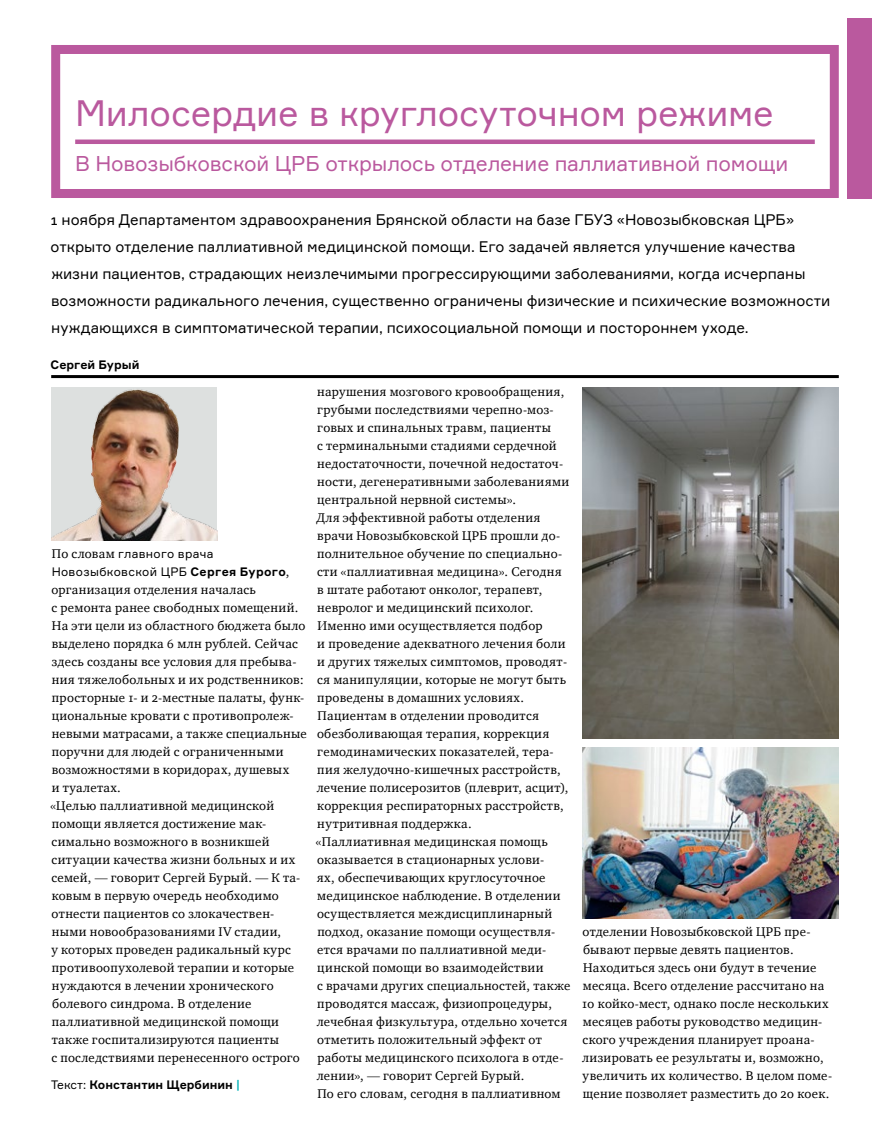
<style>
.page{position:relative;width:872px;height:1127px;background:#fff}
.page>*{position:absolute;margin:0;border:0;box-sizing:border-box;transform-origin:0 0}
.t1{font:36px "Formular";letter-spacing:-.005em;color:#ba599e}
.t2{font:21px "Formular";letter-spacing:-.01em;color:#ba599e}
.t3{font:15px/27px "Formular";color:#000}
.t4{font:12.9px/18px "Charter OSC";letter-spacing:.025em;color:#000}
.t5{font:12px/18px "Formular";letter-spacing:.03em;color:#000}
.t6{font:700 12px "Formular";color:#000}
.s1{font-family:"Charter OSC";font-size:12.9px}
.s2{font-weight:700}
.s3{font-weight:400}
.s4{color:#00b1b7}
</style>
<div class="page">
<hr style="left:75px;top:140px;width:739px;height:4px;background:#ba599e">
<div style="left:51px;top:45px;width:787px;height:153px;border:9px solid #ba599e"></div>
<hr style="left:51px;top:375px;width:787px;height:3px;background:#000">
<img style="left:582px;top:387px;width:256px;height:351px">
<img style="left:51px;top:387px;width:166px;height:153px">
<img style="left:582px;top:747px;width:256px;height:171px">
<div style="left:847px;top:18px;width:25px;height:180px;background:#ba599e"></div>
<h1 class="t1" style="left:75px;top:91px;width:700px">Милосердие в круглосуточном режиме</h1>
<h2 class="t2" style="left:75px;top:151px;width:714px">В Новозыбковской ЦРБ открылось отделение паллиативной помощи</h2>
<p class="t3" style="left:51px;top:206px;width:781px">1 ноября Департаментом здравоохранения Брянской области на базе ГБУЗ «Новозыбковская ЦРБ» открыто отделение паллиативной медицинской помощи. Его задачей является улучшение качества жизни пациентов, страдающих неизлечимыми прогрессирующими заболеваниями, когда исчерпаны возможности радикального лечения, существенно ограничены физические и психические возможности нуждающихся в симптоматической терапии, психосоциальной помощи и постороннем уходе.</p>
<p class="t6" style="left:51px;top:357px;width:90px">Сергей Бурый</p>
<p class="t5" style="left:52px;top:544px;width:239px"><span class="s1">По словам</span> главного врача<br>Новозыбковской ЦРБ <span class="s2">Сергея Бурого</span><span class="s1">,</span></p>
<p class="t4" style="left:50px;top:581px;width:258px">организация отделения началась<br>с ремонта ранее свободных помещений.<br>На эти цели из областного бюджета было выделено порядка 6 млн рублей. Сейчас здесь созданы все условия для пребыва&shy;ния тяжелобольных и их родственников: просторные 1- и 2-местные палаты, функ&shy;циональные кровати с противопролеж&shy;невыми матрасами, а также специальные поручни для людей с ограниченными возможностями в коридорах, душевых<br>и туалетах.<br>«Целью паллиативной медицинской помощи является достижение мак&shy;симально возможного в возникшей ситуации качества жизни больных и их семей, — говорит Сергей Бурый. — К та&shy;ковым в первую очередь необходимо отнести пациентов со злокачествен&shy;ными новообразованиями IV стадии,<br>у которых проведен радикальный курс противоопухолевой терапии и которые нуждаются в лечении хронического болевого синдрома. В отделение паллиативной медицинской помощи также госпитализируются пациенты<br>с последствиями перенесенного острого</p>
<p class="t6" style="left:51px;top:1077px;width:190px"><span class="s3">Текст:</span> Константин Щербинин <span class="s4">|</span></p>
<p class="t4" style="left:316px;top:383px;width:256px">нарушения мозгового кровообращения, грубыми последствиями черепно-моз&shy;говых и спинальных травм, пациенты<br>с терминальными стадиями сердечной недостаточности, почечной недостаточ&shy;ности, дегенеративными заболеваниями центральной нервной системы».<br>Для эффективной работы отделения врачи Новозыбковской ЦРБ прошли до&shy;полнительное обучение по специально&shy;сти «паллиативная медицина». Сегодня в штате работают онколог, терапевт, невролог и медицинский психолог.<br>Именно ими осуществляется подбор<br>и проведение адекватного лечения боли и других тяжелых симптомов, проводят&shy;ся манипуляции, которые не могут быть проведены в домашних условиях.<br>Пациентам в отделении проводится обезболивающая терапия, коррекция гемодинамических показателей, тера&shy;пия желудочно-кишечных расстройств, лечение полисерозитов (плеврит, асцит), коррекция респираторных расстройств, нутритивная поддержка.<br>«Паллиативная медицинская помощь оказывается в стационарных услови-<br>ях, обеспечивающих круглосуточное медицинское наблюдение. В отделении осуществляется междисциплинарный подход, оказание помощи осуществля&shy;ется врачами по паллиативной меди&shy;цинской помощи во взаимодействии<br>с врачами других специальностей, также проводятся массаж, физиопроцедуры, лечебная физкультура, отдельно хочется отметить положительный эффект от работы медицинского психолога в отде&shy;лении», — говорит Сергей Бурый.<br>По его словам, сегодня в паллиативном</p>
<p class="t4" style="left:582px;top:923px;width:251px">отделении Новозыбковской ЦРБ пре&shy;бывают первые девять пациентов.<br>Находиться здесь они будут в течение месяца. Всего отделение рассчитано на 10 койко-мест, однако после нескольких месяцев работы руководство медицин&shy;ского учреждения планирует проана&shy;лизировать ее результаты и, возможно, увеличить их количество. В целом поме&shy;щение позволяет разместить до 20 коек.</p>
</div>
